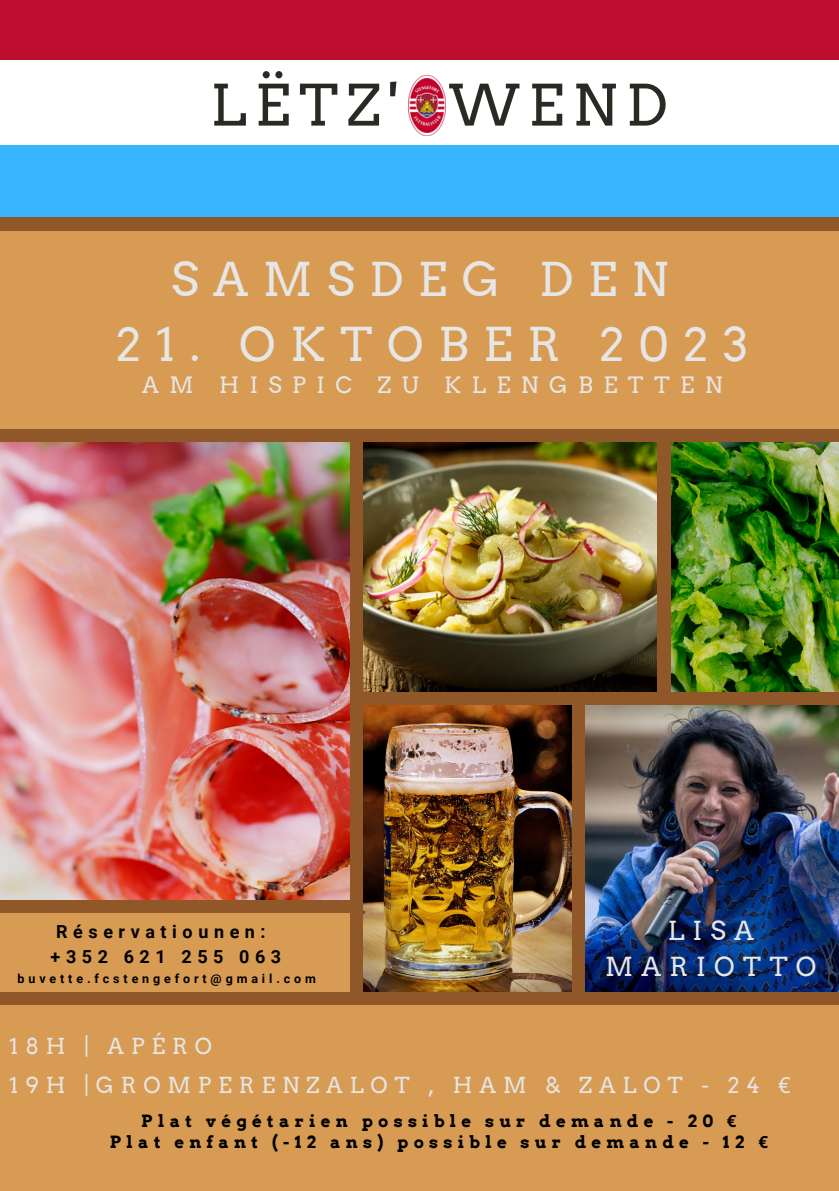
<style>
.page{position:relative;width:839px;height:1191px;background:#fff}
.page>*{position:absolute;margin:0;border:0;box-sizing:border-box;transform-origin:0 0}
.t1{font:56.6px "Arvo";letter-spacing:.15em;color:#282a24}
.t2{font:46.6px "Arvo";letter-spacing:.31em;color:#e6e6e6}
.t3{font:26.2px/36.8px "Arvo";letter-spacing:.31em;color:#e6e6e6;text-align:center}
.t4{font:22.6px "Arvo";letter-spacing:.46em;color:#e6e6e6}
.t5{font:22px "Arvo";letter-spacing:.31em;color:#e6e6e6}
.t6{font:700 18px "Roboto";letter-spacing:.31em;color:#000}
.t7{font:700 16.8px "Arvo";letter-spacing:.31em;color:#000}
.t8{font:700 12.4px "Roboto";letter-spacing:.31em;color:#000}
.s1{font-family:"Noto Sans"}
</style>
<div class="page">
<img style="left:0;top:442px;width:350px;height:459px">
<img style="left:362px;top:705px;width:210px;height:287px">
<img style="left:362px;top:442px;width:295px;height:251px">
<div style="left:0;top:218px;width:838px;height:216px;background:#d89b53"></div>
<div style="left:0;top:998px;width:838px;height:193px;background:#d89b53"></div>
<div style="left:0;top:0;width:838px;height:72px;background:#bd0e30"></div>
<div style="left:0;top:106px;width:838px;height:116px;background:#38b6ff"></div>
<div style="left:0;top:60px;width:838px;height:84px;background:#fff"></div>
<img style="left:408px;top:76px;width:38px;height:60px">
<div style="left:0;top:218px;width:838px;height:13px;background:#905729"></div>
<img style="left:585px;top:705px;width:253px;height:287px">
<img style="left:670px;top:442px;width:168px;height:251px">
<div style="left:0;top:910px;width:349px;height:89px;background:#d89b53"></div>
<div style="left:0;top:429px;width:838px;height:13px;background:#905729"></div>
<div style="left:350px;top:434px;width:12px;height:561px;background:#905729"></div>
<div style="left:572px;top:699px;width:13px;height:300px;background:#905729"></div>
<div style="left:356px;top:693px;width:482px;height:12px;background:#905729"></div>
<div style="left:657px;top:435px;width:13px;height:263px;background:#905729"></div>
<div style="left:0;top:992px;width:838px;height:12px;background:#905729"></div>
<div style="left:0;top:901px;width:357px;height:12px;background:#905729"></div>
<p class="t1" style="left:210px;top:71px;width:458px">LËTZ' WEND</p>
<p class="t2" style="left:171px;top:251px;width:498px">SAMSDEG DEN</p>
<p class="t2" style="left:116px;top:316px;width:633px">21. OKTOBER 2023</p>
<p class="t4" style="left:142px;top:371px;width:582px">AM HISPIC ZU KLENGBETTEN</p>
<p class="t6" style="left:56px;top:922px;width:211px">Réservatiounen:</p>
<p class="t6" style="left:51px;top:946px;width:232px">+352 621 255 063</p>
<p class="t8" style="left:18px;top:971px;width:300px">buvette.fcstengefort@gmail.com</p>
<p class="t3" style="left:605px;top:912px;width:213px">LISA<br>MARIOTTO</p>
<p class="t5" style="left:9px;top:1033px;width:204px">18H | APÉRO</p>
<p class="t5" style="left:9px;top:1072px;width:783px">19H |GROMPERENZALOT , HAM &amp; ZALOT - 24 <span class="s1">€</span></p>
<p class="t7" style="left:141px;top:1111px;width:596px">Plat végétarien possible sur demande - 20 <span class="s1">€</span></p>
<p class="t7" style="left:110px;top:1132px;width:659px">Plat enfant (-12 ans) possible sur demande - 12 <span class="s1">€</span></p>
</div>
